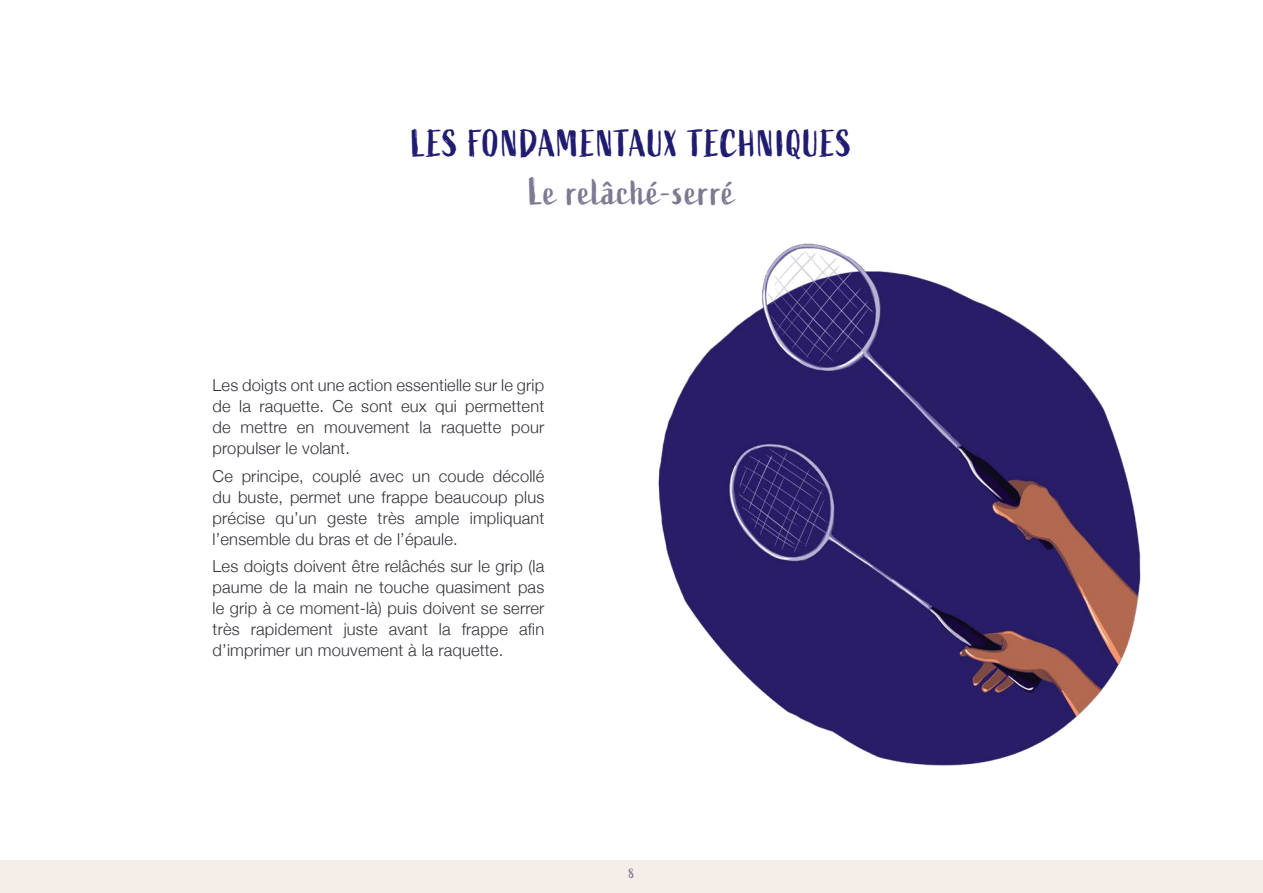
<style>
.page{position:relative;width:1263px;height:893px;background:#fff}
.page>*{position:absolute;margin:0;border:0;box-sizing:border-box;transform-origin:0 0}
.t1{font:37.5px "Active";letter-spacing:.03em;color:#201c70}
.t2{font:37.5px "Active";letter-spacing:.04em;color:#7e7992}
.Corps_de_consignes{font:300 16.5px/21px "Helvetica Neue";letter-spacing:.01em;color:#34343b;text-align:justify}
.t3{font:13.5px "Active";color:#7e7992}
</style>
<div class="page">
<img style="left:658px;top:243px;width:483px;height:523px">
<div style="left:0;top:860px;width:1263px;height:33px;background:#f5ede8"></div>
<p class="t1" style="left:411px;top:122px;width:442px">LES FONDAMENTAUX TECHNIQUES</p>
<p class="t2" style="left:529px;top:170px;width:207px">Le relâché-serré</p>
<p class="Corps_de_consignes" style="left:213px;top:374px;width:333px">Les doigts ont une action essentielle sur le grip de la raquette. Ce sont eux qui permettent de mettre en mouvement la raquette pour propulser le volant.</p>
<p class="Corps_de_consignes" style="left:213px;top:464px;width:333px">Ce principe, couplé avec un coude décollé du buste, permet une frappe beaucoup plus précise qu’un geste très ample impliquant l’ensemble du bras et de l’épaule.</p>
<p class="Corps_de_consignes" style="left:213px;top:554px;width:333px">Les doigts doivent être relâchés sur le grip (la paume de la main ne touche quasiment pas le grip à ce moment-là) puis doivent se serrer très rapidement juste avant la frappe afin d’imprimer un mouvement à la raquette.</p>
<p class="t3" style="left:629px;top:866px;width:7px">8</p>
</div>
